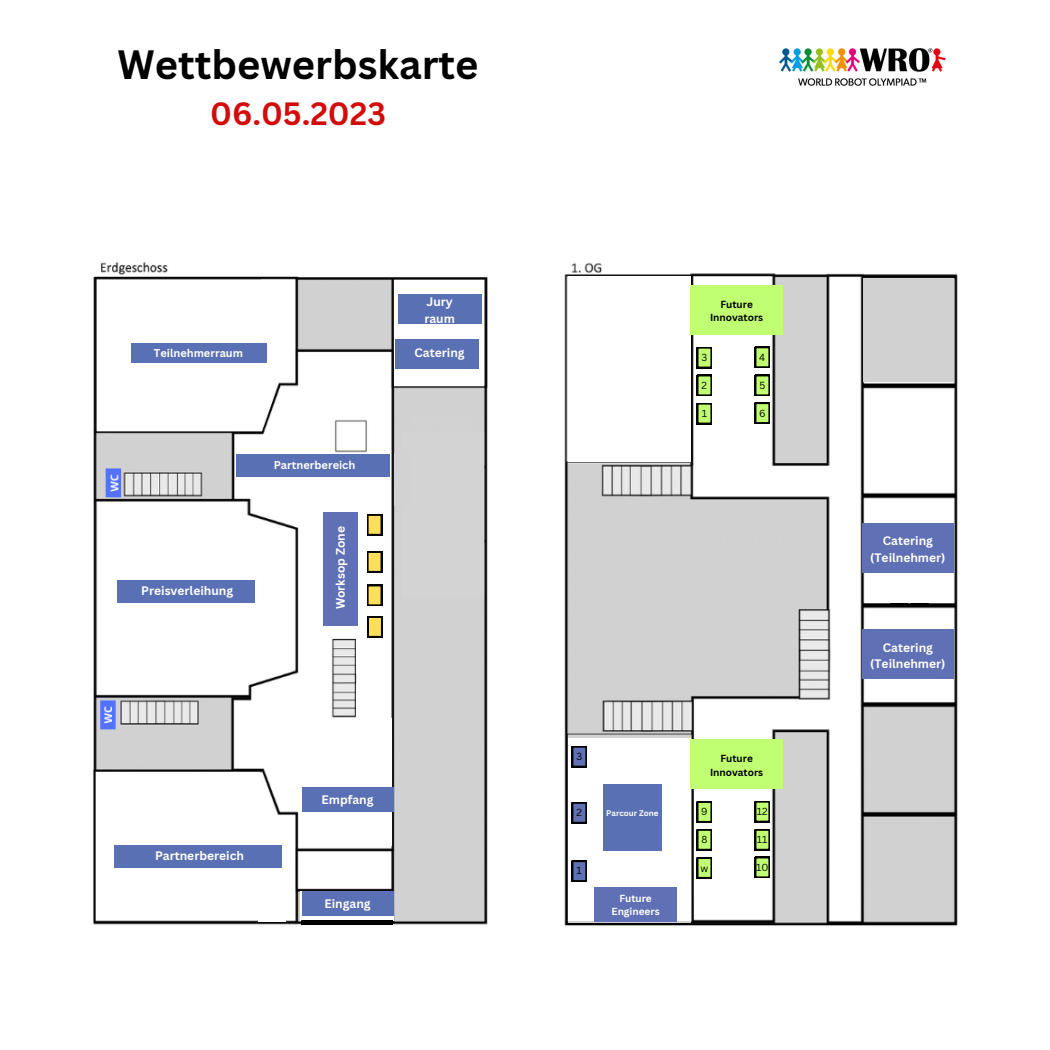
<style>
.page{position:relative;width:1050px;height:1050px;background:#fff}
.page>*{position:absolute;margin:0;border:0;box-sizing:border-box;transform-origin:0 0}
.t1{font:700 39.9px "Canva Sans";color:#000}
.t2{font:700 31.4px "Canva Sans";color:#d30c0b}
.t3{font:700 15px "Canva Sans";color:#fff}
.t4{font:700 12px/16.5px "Canva Sans";color:#fff;text-align:center}
.t5{font:700 11px "Canva Sans";color:#fff}
.t6{font:700 10px/13.5px "Canva Sans";color:#fff;text-align:center}
.t7{font:700 10px/13.5px "Canva Sans";color:#000;text-align:center}
.t8{font:10px "Canva Sans";color:#000}
.t9{font:700 8px "Canva Sans";color:#fff}
</style>
<div class="page">
<img style="left:93px;top:262px;width:865px;height:664px">
<div style="left:568px;top:277px;width:123px;height:184px;background:#fff"></div>
<div style="left:119px;top:608px;width:157px;height:45px;background:#fff"></div>
<div style="left:108px;top:535px;width:157px;height:79px;background:#fff"></div>
<div style="left:105px;top:794px;width:157px;height:84px;background:#fff"></div>
<div style="left:308px;top:808px;width:84px;height:33px;background:#fff"></div>
<div style="left:362px;top:470px;width:25px;height:313px;background:#fff"></div>
<div style="left:307px;top:775px;width:83px;height:34px;background:#fff"></div>
<div style="left:258px;top:829px;width:28px;height:92px;background:#fff"></div>
<svg style="left:300px;top:891px;width:93px;height:30px"></svg>
<svg style="left:302px;top:920px;width:91px;height:4px"></svg>
<svg style="left:344px;top:719px;width:48px;height:152px"></svg>
<div style="left:362px;top:741px;width:29px;height:35px;background:#fff"></div>
<div style="left:300px;top:487px;width:29px;height:237px;background:#fff"></div>
<div style="left:568px;top:738px;width:123px;height:168px;background:#fff"></div>
<div style="left:568px;top:783px;width:123px;height:138px;background:#fff"></div>
<div style="left:694px;top:290px;width:74px;height:187px;background:#fff"></div>
<div style="left:694px;top:758px;width:74px;height:156px;background:#fff"></div>
<svg style="left:697px;top:857px;width:15px;height:21px"></svg>
<svg style="left:697px;top:829px;width:15px;height:21px"></svg>
<svg style="left:697px;top:801px;width:15px;height:21px"></svg>
<svg style="left:572px;top:746px;width:15px;height:21px"></svg>
<svg style="left:572px;top:802px;width:15px;height:21px"></svg>
<svg style="left:572px;top:861px;width:15px;height:21px"></svg>
<svg style="left:755px;top:801px;width:15px;height:21px"></svg>
<svg style="left:755px;top:829px;width:15px;height:21px"></svg>
<svg style="left:755px;top:857px;width:15px;height:21px"></svg>
<div style="left:117px;top:580px;width:138px;height:22px;background:#5a70b4"></div>
<div style="left:114px;top:845px;width:168px;height:22px;background:#5a70b4"></div>
<div style="left:236px;top:454px;width:154px;height:23px;background:#5a70b4"></div>
<div style="left:302px;top:891px;width:91px;height:24px;background:#5a70b4"></div>
<div style="left:302px;top:787px;width:91px;height:24px;background:#5a70b4"></div>
<div style="left:396px;top:285px;width:88px;height:94px;background:#fff"></div>
<div style="left:398px;top:294px;width:83px;height:29px;background:#5a70b4"></div>
<div style="left:396px;top:339px;width:83px;height:30px;background:#5a70b4"></div>
<div style="left:117px;top:285px;width:157px;height:84px;background:#fff"></div>
<div style="left:131px;top:343px;width:135px;height:19px;background:#5a70b4"></div>
<div style="left:694px;top:278px;width:74px;height:156px;background:#fff"></div>
<div style="left:603px;top:784px;width:59px;height:67px;background:#5a70b4"></div>
<div style="left:865px;top:398px;width:87px;height:91px;background:#fff"></div>
<div style="left:865px;top:500px;width:87px;height:103px;background:#fff"></div>
<div style="left:691px;top:740px;width:92px;height:49px;background:#c1ff72"></div>
<div style="left:595px;top:888px;width:82px;height:34px;background:#6070b5"></div>
<svg style="left:697px;top:375px;width:15px;height:49px"></svg>
<svg style="left:697px;top:347px;width:15px;height:21px"></svg>
<svg style="left:755px;top:347px;width:15px;height:21px"></svg>
<svg style="left:755px;top:375px;width:15px;height:21px"></svg>
<svg style="left:755px;top:403px;width:15px;height:21px"></svg>
<div style="left:691px;top:285px;width:92px;height:49px;background:#c1ff72"></div>
<div style="left:323px;top:512px;width:35px;height:113px;background:#6070b5"></div>
<svg style="left:367px;top:514px;width:15px;height:21px"></svg>
<svg style="left:367px;top:551px;width:15px;height:21px"></svg>
<svg style="left:367px;top:585px;width:15px;height:21px"></svg>
<svg style="left:367px;top:616px;width:15px;height:21px"></svg>
<div style="left:863px;top:278px;width:91px;height:103px;background:#d1d1d1"></div>
<div style="left:862px;top:630px;width:92px;height:49px;background:#6070b5"></div>
<div style="left:862px;top:523px;width:92px;height:50px;background:#6070b5"></div>
<img style="left:779px;top:48px;width:166px;height:38px">
<h1 class="t1" style="left:117px;top:36px;width:363px">Wettbewerbskarte</h1>
<h2 class="t2" style="left:210px;top:91px;width:177px">06.05.2023</h2>
<p class="t4" style="left:424px;top:293px;width:32px;text-align:left">Jury raum</p>
<p class="t5" style="left:154px;top:345px;width:91px">Teilnehmerraum</p>
<p class="t4" style="left:415px;top:345px;width:52px">Catering</p>
<p class="t4" style="left:141px;top:583px;width:93px">Preisverleihung</p>
<p class="t5" style="left:274px;top:457px;width:83px">Partnerbereich</p>
<p class="t4" style="left:332px;top:609px;width:85px;rotate:-90deg">Worksop Zone</p>
<p class="t4" style="left:155px;top:848px;width:90px">Partnerbereich</p>
<p class="t4" style="left:322px;top:791px;width:54px">Empfang</p>
<p class="t3" style="left:313px;top:886px;width:67px">Empfang</p>
<p class="t4" style="left:324px;top:895px;width:48px">Eingang</p>
<p class="t7" style="left:710px;top:297px;width:55px">Future<br>Innovators</p>
<p class="t8" style="left:701px;top:350px;width:7px">3</p>
<p class="t8" style="left:702px;top:378px;width:7px">2</p>
<p class="t8" style="left:759px;top:350px;width:8px">4</p>
<p class="t8" style="left:759px;top:378px;width:7px">5</p>
<p class="t8" style="left:702px;top:406px;width:7px">1</p>
<p class="t8" style="left:759px;top:406px;width:8px">6</p>
<p class="t8" style="left:576px;top:749px;width:7px">3</p>
<p class="t7" style="left:710px;top:751px;width:55px">Future<br>Innovators</p>
<p class="t8" style="left:576px;top:805px;width:7px">2</p>
<p class="t9" style="left:606px;top:808px;width:54px">Parcour Zone</p>
<p class="t8" style="left:701px;top:805px;width:8px">9</p>
<p class="t8" style="left:757px;top:805px;width:12px">12</p>
<p class="t8" style="left:701px;top:833px;width:8px">8</p>
<p class="t8" style="left:757px;top:833px;width:12px">11</p>
<p class="t8" style="left:577px;top:864px;width:7px">1</p>
<p class="t8" style="left:700px;top:861px;width:9px">w</p>
<p class="t8" style="left:756px;top:860px;width:14px">10</p>
<p class="t6" style="left:612px;top:891px;width:50px">Future<br>Engineers</p>
<p class="t4" style="left:870px;top:532px;width:77px">Catering (Teilnehmer)</p>
<p class="t6" style="left:875px;top:535px;width:68px">Catering (Participants)</p>
<p class="t4" style="left:870px;top:639px;width:77px">Catering (Teilnehmer)</p>
</div>
